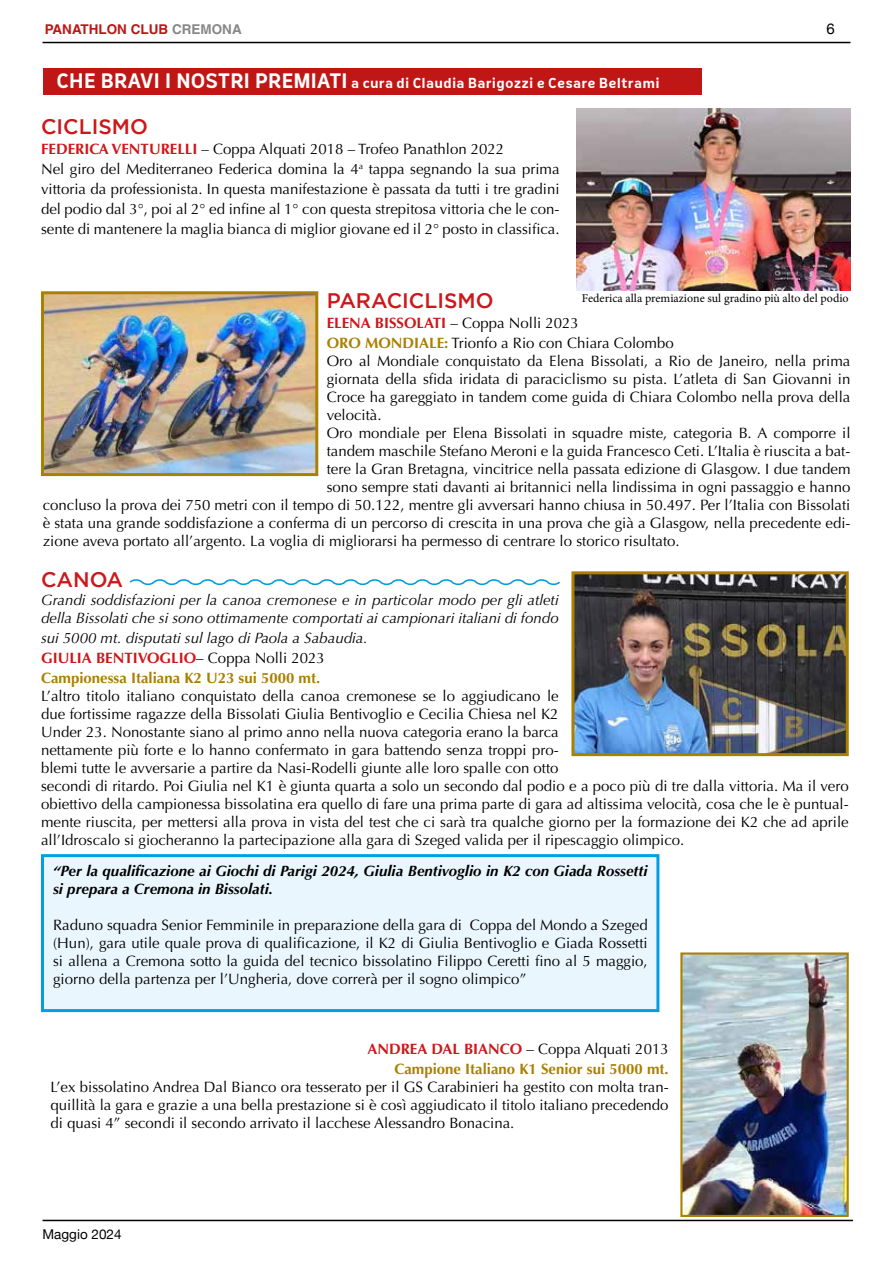
<style>
.page{position:relative;width:893px;height:1263px;background:#fff}
.page>*{position:absolute;margin:0;border:0;box-sizing:border-box;transform-origin:0 0}
.t1{font:500 21px "Gotham";color:#cd171a}
.t2{font:15px/18px "Optima";color:#000}
.t3{font:italic 15px/20px "Optima";color:#000}
.t4{font:italic 700 15px/18px "Optima";color:#000}
.t5{font:700 15px/20px "Optima";color:#aa8000;text-align:right}
.t6{font:15px "Helvetica Neue";color:#000}
.t7{font:700 13.5px "Oceania";letter-spacing:.015em;color:#fff}
.t8{font:700 13.5px "Helvetica";color:#be1716}
.t9{font:13.5px "Helvetica Neue";color:#000}
.t10{font:12px "Minion Pro";color:#000}
.s1{color:#878787}
.s2{font-size:19.5px}
.s3{font-weight:700;color:#cd171a}
.s4{font-weight:700;color:#aa8000}
.s5{font-weight:700;font-style:normal;color:#cd171a}
.s6{font-style:normal}
.s7{font-weight:700;font-style:normal;color:#aa8000}
.s8{color:#cd171a}
.s9{font-weight:400;color:#000}
</style>
<div class="page">
<hr style="left:43px;top:1220px;width:810px;height:1px;background:#000">
<div style="left:43px;top:69px;width:659px;height:26px;background:#be1716"></div>
<img style="left:45px;top:295px;width:269px;height:177px">
<div style="left:41px;top:291px;width:277px;height:185px;border:3px solid #aa8000"></div>
<img style="left:575px;top:575px;width:270px;height:177px">
<div style="left:571px;top:571px;width:278px;height:185px;border:3px solid #aa8000"></div>
<div style="left:41px;top:854px;width:618px;height:158px;background:#eaf6fe;border:3px solid #009fe3"></div>
<img style="left:683px;top:955px;width:163px;height:259px">
<div style="left:680px;top:952px;width:169px;height:265px;border:2px solid #aa8000"></div>
<svg style="left:129px;top:579px;width:431px;height:7px"></svg>
<img style="left:576px;top:109px;width:274px;height:181px">
<hr style="left:43px;top:42px;width:807px;height:1px;background:#000">
<p class="t8" style="left:45px;top:21px;width:198px">PANATHLON CLUB <span class="s1">CREMONA</span></p>
<p class="t6" style="left:827px;top:18px;width:10px">6</p>
<p class="t7" style="left:57px;top:75px;width:605px"><span class="s2">CHE BRAVI I NOSTRI PREMIATI</span> a cura di Claudia Barigozzi e Cesare Beltrami</p>
<h1 class="t1" style="left:41px;top:115px;width:108px">CICLISMO</h1>
<p class="t2" style="left:41px;top:139px;width:520px;line-height:20px"><span class="s3">FEDERICA VENTURELLI</span> – Coppa Alquati 2018 – Trofeo Panathlon 2022<br>Nel giro del Mediterraneo Federica domina la 4<sup>a</sup> tappa segnando la sua prima vittoria da professionista. In questa manifestazione è passata da tutti i tre gradini del podio dal 3°, poi al 2° ed infine al 1° con questa strepitosa vittoria che le con&shy;sente di mantenere la maglia bianca di miglior giovane ed il 2° posto in classifica.</p>
<h1 class="t1" style="left:327px;top:289px;width:168px">PARACICLISMO</h1>
<p class="t2" style="left:327px;top:313px;width:348px;line-height:20px"><span class="s3">ELENA BISSOLATI</span> – Coppa Nolli 2023<br><span class="s4">ORO MONDIALE:</span> Trionfo a Rio con Chiara Colombo</p>
<p class="t2" style="left:327px;top:352px;width:525px">Oro al Mondiale conquistato da Elena Bissolati, a Rio de Janeiro, nella prima</p>
<p class="t2" style="left:327px;top:370px;width:525px">giornata della sfida iridata di paraciclismo su pista. L’atleta di San Giovanni in</p>
<p class="t2" style="left:327px;top:388px;width:525px">Croce ha gareggiato in tandem come guida di Chiara Colombo nella prova della</p>
<p class="t2" style="left:327px;top:406px;width:56px">velocità.</p>
<p class="t2" style="left:327px;top:424px;width:525px">Oro mondiale per Elena Bissolati in squadre miste, categoria B. A comporre il</p>
<p class="t2" style="left:327px;top:442px;width:525px">tandem maschile Stefano Meroni e la guida Francesco Ceti. L’Italia è riuscita a bat-</p>
<p class="t2" style="left:327px;top:460px;width:525px">tere la Gran Bretagna, vincitrice nella passata edizione di Glasgow. I due tandem</p>
<p class="t2" style="left:327px;top:478px;width:525px">sono sempre stati davanti ai britannici nella lindissima in ogni passaggio e hanno</p>
<p class="t2" style="left:43px;top:496px;width:809px">concluso la prova dei 750 metri con il tempo di 50.122, mentre gli avversari hanno chiusa in 50.497. Per l’Italia con Bissolati</p>
<p class="t2" style="left:43px;top:514px;width:809px">è stata una grande soddisfazione a conferma di un percorso di crescita in una prova che già a Glasgow, nella precedente edi-</p>
<p class="t2" style="left:43px;top:532px;width:638px">zione aveva portato all’argento. La voglia di migliorarsi ha permesso di centrare lo storico risultato.</p>
<h1 class="t1" style="left:41px;top:567px;width:84px">CANOA</h1>
<p class="t3" style="left:41px;top:591px;width:519px;line-height:18px">Grandi soddisfazioni per la canoa cremonese e in particolar modo per gli atleti della Bissolati che si sono ottimamente comportati ai campionari italiani di fondo</p>
<p class="t3" style="left:41px;top:628px;width:328px">sui 5000 mt. disputati sul lago di Paola a Sabaudia.<br><span class="s5">GIULIA BENTIVOGLIO</span><span class="s6">– Coppa Nolli 2023<br></span><span class="s7">Campionessa Italiana K2 U23 sui 5000 mt.</span></p>
<p class="t2" style="left:41px;top:687px;width:809px">L’altro titolo italiano conquistato della canoa cremonese se lo aggiudicano le<br>due fortissime ragazze della Bissolati Giulia Bentivoglio e Cecilia Chiesa nel K2<br>Under 23. Nonostante siano al primo anno nella nuova categoria erano la barca<br>nettamente più forte e lo hanno confermato in gara battendo senza troppi pro-<br>blemi tutte le avversarie a partire da Nasi-Rodelli giunte alle loro spalle con otto<br>secondi di ritardo. Poi Giulia nel K1 è giunta quarta a solo un secondo dal podio e a poco più di tre dalla vittoria. Ma il vero obiettivo della campionessa bissolatina era quello di fare una prima parte di gara ad altissima velocità, cosa che le è puntual&shy;mente riuscita, per mettersi alla prova in vista del test che ci sarà tra qualche giorno per la formazione dei K2 che ad aprile all’Idroscalo si giocheranno la partecipazione alla gara di Szeged valida per il ripescaggio olimpico.</p>
<p class="t4" style="left:53px;top:862px;width:596px">“Per la qualificazione ai Giochi di Parigi 2024, Giulia Bentivoglio in K2 con Giada Rossetti si prepara a Cremona in Bissolati.</p>
<p class="t2" style="left:53px;top:916px;width:596px;text-align:justify">Raduno squadra Senior Femminile in preparazione della gara di Coppa del Mondo a Szeged (Hun), gara utile quale prova di qualificazione, il K2 di Giulia Bentivoglio e Giada Rossetti si allena a Cremona sotto la guida del tecnico bissolatino Filippo Ceretti fino al 5 maggio, giorno della partenza per l’Ungheria, dove correrà per il sogno olimpico”</p>
<p class="t10" style="left:582px;top:290px;width:268px">Federica alla premiazione sul gradino più alto del podio</p>
<p class="t5" style="left:367px;top:1039px;width:303px"><span class="s8">ANDREA DAL BIANCO</span> <span class="s9">– Coppa Alquati 2013<br></span>Campione Italiano K1 Senior sui 5000 mt.</p>
<p class="t2" style="left:51px;top:1077px;width:620px;text-align:justify">L’ex bissolatino Andrea Dal Bianco ora tesserato per il GS Carabinieri ha gestito con molta tran&shy;quillità la gara e grazie a una bella prestazione si è così aggiudicato il titolo italiano precedendo di quasi 4” secondi il secondo arrivato il lacchese Alessandro Bonacina.</p>
<p class="t9" style="left:43px;top:1224px;width:81px">Maggio 2024</p>
</div>
